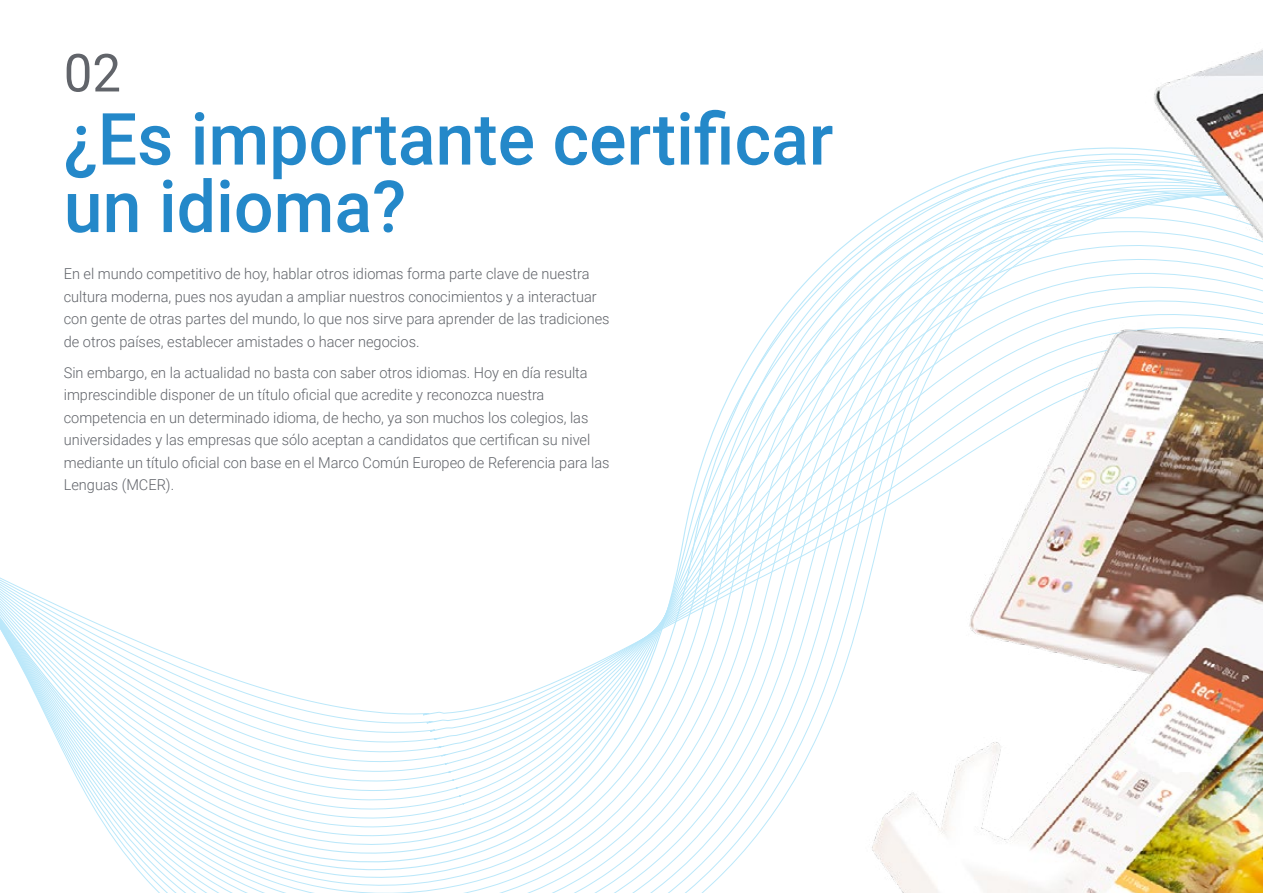
<style>
.page{position:relative;width:1263px;height:893px;background:#fff}
.page>*{position:absolute;margin:0;border:0;box-sizing:border-box;transform-origin:0 0}
.t1{font:500 72px/67.5px "Roboto";color:#2488c9}
.t2{font:52.5px "Roboto";color:#61646a}
.t3{font:300 15px/22.5px "Roboto";color:#61646a}
</style>
<div class="page">
<svg style="left:0;top:343px;width:758px;height:550px"></svg>
<img style="left:758px;top:49px;width:505px;height:844px">
<h2 class="t2" style="left:64px;top:36px;width:59px">02</h2>
<h1 class="t1" style="left:64px;top:103px;width:771px">¿Es importante certificar un idioma?</h1>
<p class="t3" style="left:64px;top:262px;width:547px">En el mundo competitivo de hoy, hablar otros idiomas forma parte clave de nuestra cultura moderna, pues nos ayudan a ampliar nuestros conocimientos y a interactuar con gente de otras partes del mundo, lo que nos sirve para aprender de las tradiciones de otros países, establecer amistades o hacer negocios.</p>
<p class="t3" style="left:64px;top:360px;width:547px">Sin embargo, en la actualidad no basta con saber otros idiomas. Hoy en día resulta imprescindible disponer de un título oficial que acredite y reconozca nuestra competencia en un determinado idioma, de hecho, ya son muchos los colegios, las universidades y las empresas que sólo aceptan a candidatos que certifican su nivel mediante un título oficial con base en el Marco Común Europeo de Referencia para las Lenguas (MCER).</p>
</div>
